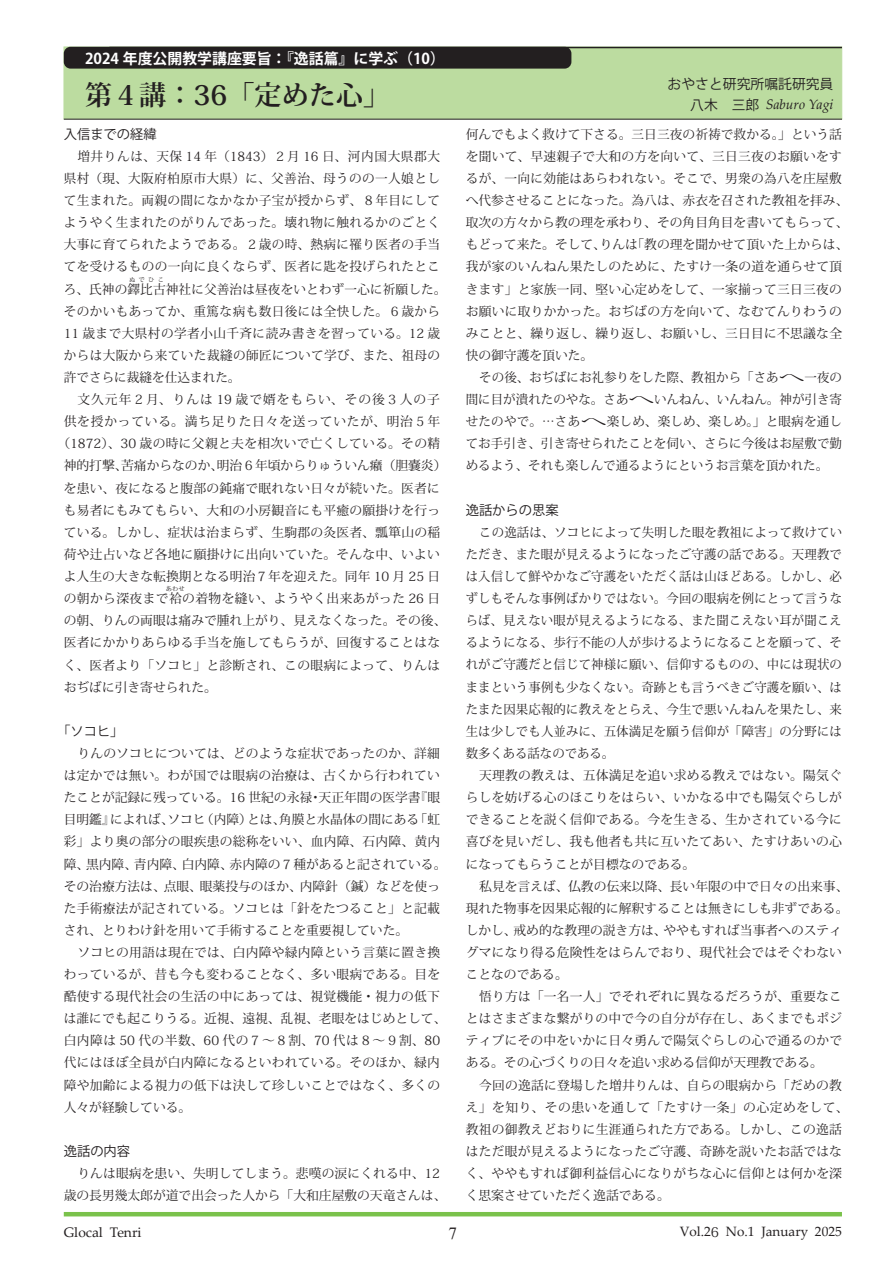
<style>
.page{position:relative;width:893px;height:1263px;background:#fff}
.page>*{position:absolute;margin:0;border:0;box-sizing:border-box;transform-origin:0 0}
.t1{font:700 27.15px "Koz Min Pr 6 N";color:#231f20}
.t2{font:16.95px "Times New Roman";color:#231f20}
.t3{font:700 14.85px "Koz Go Pr 6 N";color:#fff}
.t4{font:italic 13.8px "Palatino Linotype";color:#231f20}
.t5{font:13.8px "Koz Go Pr 6 N";color:#231f20}
.t6{font:13.8px "Palatino Linotype";color:#231f20}
.t7{font:13.5px "Palatino Linotype";color:#231f20}
.t8{font:13.35px "Koz Go Pr 6 N";color:#231f20}
.t9{font:12.75px/22px "Koz Min Pr 6 N";letter-spacing:.02em;color:#231f20;text-align:justify}
.t10{font:12.75px/22px "Koz Min Pr 6 N";color:#231f20}
.t11{font:12.75px "Koz Min Pr 6 N";letter-spacing:.06em;color:#231f20}
.t12{font:12.75px "Koz Min Pr 6 N";letter-spacing:.08em;color:#231f20}
.t13{font:6.45px "Koz Min Pr 6 N";letter-spacing:.495em;color:#231f20}
.s1{font-family:"Koz Go Pr 6 N";font-style:normal}
.s2{font-size:12.9px}
.s3{font-family:"Koz Min Pr 6 N"}
</style>
<div class="page">
<hr style="left:64px;top:1212px;width:778px;height:4px;background:#7ac24b">
<div style="left:64px;top:47px;width:778px;height:72px;background:#bcdca0;border:1px solid #bcdca0"></div>
<hr style="left:64px;top:119px;width:778px;height:1px;background:#231f20">
<hr style="left:109px;top:47px;width:733px;height:1px;background:#231f20">
<div style="left:64px;top:47px;width:507px;height:22px;background:#231f20;border-radius:7px"></div>
<p class="t3" style="left:85px;top:50px;width:361px">2024 年度公開教学講座要旨：『逸話篇』に学ぶ（10）</p>
<h1 class="t1" style="left:85px;top:79px;width:307px">第４講：36「定めた心」</h1>
<p class="t8" style="left:64px;top:127px;width:95px">入信までの経緯</p>
<p class="t9" style="left:64px;top:145px;width:384px;text-align:center">増井りんは、天保 14 年（1843）２月 16 日、河内国大県郡大<br>県村（現、大阪府柏原市大県）に、父善治、母うのの一人娘として生まれた。両親の間になかなか子宝が授からず、８年目にしてようやく生まれたのがりんであった。壊れ物に触れるかのごとく大事に育てられたようである。２歳の時、熱病に罹り医者の手当てを受けるものの一向に良くならず、医者に匙を投げられたところ、氏神の鐸比古神社に父善治は昼夜をいとわず一心に祈願した。</p>
<p class="t13" style="left:129px;top:276px;width:37px">ぬでひこ</p>
<p class="t9" style="left:64px;top:300px;width:378px">そのかいもあってか、重篤な病も数日後には全快した。６歳から11 歳まで大県村の学者小山千斉に読み書きを習っている。12 歳からは大阪から来ていた裁縫の師匠について学び、また、祖母の許でさらに裁縫を仕込まれた。</p>
<p class="t12" style="left:77px;top:392px;width:364px">文久元年２月、りんは 19 歳で婿をもらい、その後３人の子</p>
<p class="t11" style="left:64px;top:414px;width:378px">供を授かっている。満ち足りた日々を送っていたが、明治５年</p>
<p class="t9" style="left:57px;top:433px;width:384px">（1872）、30 歳の時に父親と夫を相次いで亡くしている。その精</p>
<p class="t10" style="left:64px;top:455px;width:384px">神的打撃、苦痛からなのか、明治６年頃からりゅういん癪（胆嚢炎）</p>
<p class="t9" style="left:64px;top:477px;width:378px">を患い、夜になると腹部の鈍痛で眠れない日々が続いた。医者に</p>
<p class="t9" style="left:64px;top:499px;width:378px">も易者にもみてもらい、大和の小房観音にも平癒の願掛けを行っ</p>
<p class="t9" style="left:64px;top:521px;width:378px">ている。しかし、症状は治まらず、生駒郡の灸医者、瓢箪山の稲</p>
<p class="t9" style="left:64px;top:543px;width:378px">荷や辻占いなど各地に願掛けに出向いていた。そんな中、いよい</p>
<p class="t10" style="left:64px;top:566px;width:378px">よ人生の大きな転換期となる明治７年を迎えた。同年 10 月 25 日</p>
<p class="t9" style="left:64px;top:588px;width:378px">の朝から深夜まで袷の着物を縫い、ようやく出来あがった 26 日</p>
<p class="t13" style="left:166px;top:585px;width:21px">あわせ</p>
<p class="t9" style="left:64px;top:610px;width:384px;text-align:left">の朝、りんの両眼は痛みで腫れ上がり、見えなくなった。その後、医者にかかりあらゆる手当を施してもらうが、回復することはなく、医者より「ソコヒ」と診断され、この眼病によって、りんはおぢばに引き寄せられた。</p>
<p class="t8" style="left:57px;top:724px;width:68px">「ソコヒ」</p>
<p class="t10" style="left:64px;top:742px;width:384px;text-indent:14px">りんのソコヒについては、どのような症状であったのか、詳細は定かでは無い。わが国では眼病の治療は、古くから行われていたことが記録に残っている。16 世紀の永禄・天正年間の医学書『眼目明鑑』によれば、ソコヒ（内障）とは、角膜と水晶体の間にある「虹彩」より奥の部分の眼疾患の総称をいい、血内障、石内障、黄内障、黒内障、青内障、白内障、赤内障の７種があると記されている。その治療方法は、点眼、眼薬投与のほか、内障針（鍼）などを使った手術療法が記されている。ソコヒは「針をたつること」と記載され、とりわけ針を用いて手術することを重要視していた。</p>
<p class="t9" style="left:64px;top:941px;width:384px;text-align:left;text-indent:14px">ソコヒの用語は現在では、白内障や緑内障という言葉に置き換わっているが、昔も今も変わることなく、多い眼病である。目を酷使する現代社会の生活の中にあっては、視覚機能・視力の低下は誰にでも起こりうる。近視、遠視、乱視、老眼をはじめとして、白内障は 50 代の半数、60 代の７～８割、70 代は８～９割、80代にはほぼ全員が白内障になるといわれている。そのほか、緑内障や加齢による視力の低下は決して珍しいことではなく、多くの人々が経験している。</p>
<p class="t8" style="left:64px;top:1144px;width:68px">逸話の内容</p>
<p class="t10" style="left:64px;top:1163px;width:384px;text-align:center">りんは眼病を患い、失明してしまう。悲嘆の涙にくれる中、12<br>歳の長男幾太郎が道で出会った人から「大和庄屋敷の天竜さんは、</p>
<p class="t5" style="left:668px;top:76px;width:167px">おやさと研究所嘱託研究員</p>
<p class="t4" style="left:690px;top:95px;width:145px"><span class="s1">八木　三郎</span> Saburo Yagi</p>
<p class="t9" style="left:466px;top:123px;width:384px;text-align:left">何んでもよく救けて下さる。三日三夜の祈祷で救かる。」という話を聞いて、早速親子で大和の方を向いて、三日三夜のお願いをするが、一向に効能はあらわれない。そこで、男衆の為八を庄屋敷へ代参させることになった。為八は、赤衣を召された教祖を拝み、取次の方々から教の理を承わり、その角目角目を書いてもらって、もどって来た。そして、りんは「教の理を聞かせて頂いた上からは、我が家のいんねん果たしのために、たすけ一条の道を通らせて頂きます」と家族一同、堅い心定めをして、一家揃って三日三夜のお願いに取りかかった。おぢばの方を向いて、なむてんりわうのみことと、繰り返し、繰り返し、お願いし、三日目に不思議な全快の御守護を頂いた。</p>
<p class="t9" style="left:466px;top:367px;width:378px;text-indent:14px">その後、おぢばにお礼参りをした際、教祖から「さあ<span class="s2">へ</span>一夜の間に目が潰れたのやな。さあ<span class="s2">へ</span>いんねん、いんねん。神が引き寄せたのやで。…さあ<span class="s2">へ</span>楽しめ、楽しめ、楽しめ。」と眼病を通してお手引き、引き寄せられたことを伺い、さらに今後はお屋敷で勤めるよう、それも楽しんで通るようにというお言葉を頂かれた。</p>
<p class="t8" style="left:466px;top:503px;width:95px">逸話からの思案</p>
<p class="t9" style="left:466px;top:521px;width:378px;text-indent:14px">この逸話は、ソコヒによって失明した眼を教祖によって救けていただき、また眼が見えるようになったご守護の話である。天理教では入信して鮮やかなご守護をいただく話は山ほどある。しかし、必ずしもそんな事例ばかりではない。今回の眼病を例にとって言うならば、見えない眼が見えるようになる、また聞こえない耳が聞こえるようになる、歩行不能の人が歩けるようになることを願って、それがご守護だと信じて神様に願い、信仰するものの、中には現状のままという事例も少なくない。奇跡とも言うべきご守護を願い、はたまた因果応報的に教えをとらえ、今生で悪いんねんを果たし、来生は少しでも人並みに、五体満足を願う信仰が「障害」の分野には数多くある話なのである。</p>
<p class="t9" style="left:466px;top:765px;width:378px;text-indent:14px">天理教の教えは、五体満足を追い求める教えではない。陽気ぐらしを妨げる心のほこりをはらい、いかなる中でも陽気ぐらしができることを説く信仰である。今を生きる、生かされている今に喜びを見いだし、我も他者も共に互いたてあい、たすけあいの心になってもらうことが目標なのである。</p>
<p class="t10" style="left:466px;top:875px;width:384px;text-indent:14px">私見を言えば、仏教の伝来以降、長い年限の中で日々の出来事、現れた物事を因果応報的に解釈することは無きにしも非ずである。しかし、戒め的な教理の説き方は、ややもすれば当事者へのスティグマになり得る危険性をはらんでおり、現代社会ではそぐわないことなのである。</p>
<p class="t9" style="left:466px;top:986px;width:378px;text-indent:14px">悟り方は「一名一人」でそれぞれに異なるだろうが、重要なことはさまざまな繋がりの中で今の自分が存在し、あくまでもポジティブにその中をいかに日々勇んで陽気ぐらしの心で通るのかである。その心づくりの日々を追い求める信仰が天理教である。</p>
<p class="t9" style="left:466px;top:1074px;width:384px;text-align:left;text-indent:14px">今回の逸話に登場した増井りんは、自らの眼病から「だめの教え」を知り、その患いを通して「たすけ一条」の心定めをして、教祖の御教えどおりに生涯通られた方である。しかし、この逸話はただ眼が見えるようになったご守護、奇跡を説いたお話ではなく、ややもすれば御利益信心になりがちな心に信仰とは何かを深く思案させていただく逸話である。</p>
<p class="t6" style="left:64px;top:1222px;width:79px">Glocal Tenri</p>
<h2 class="t2" style="left:449px;top:1221px;width:10px">7</h2>
<p class="t7" style="left:680px;top:1222px;width:164px">Vol.2<span class="s3">6</span> No.1 January 2025</p>
</div>
